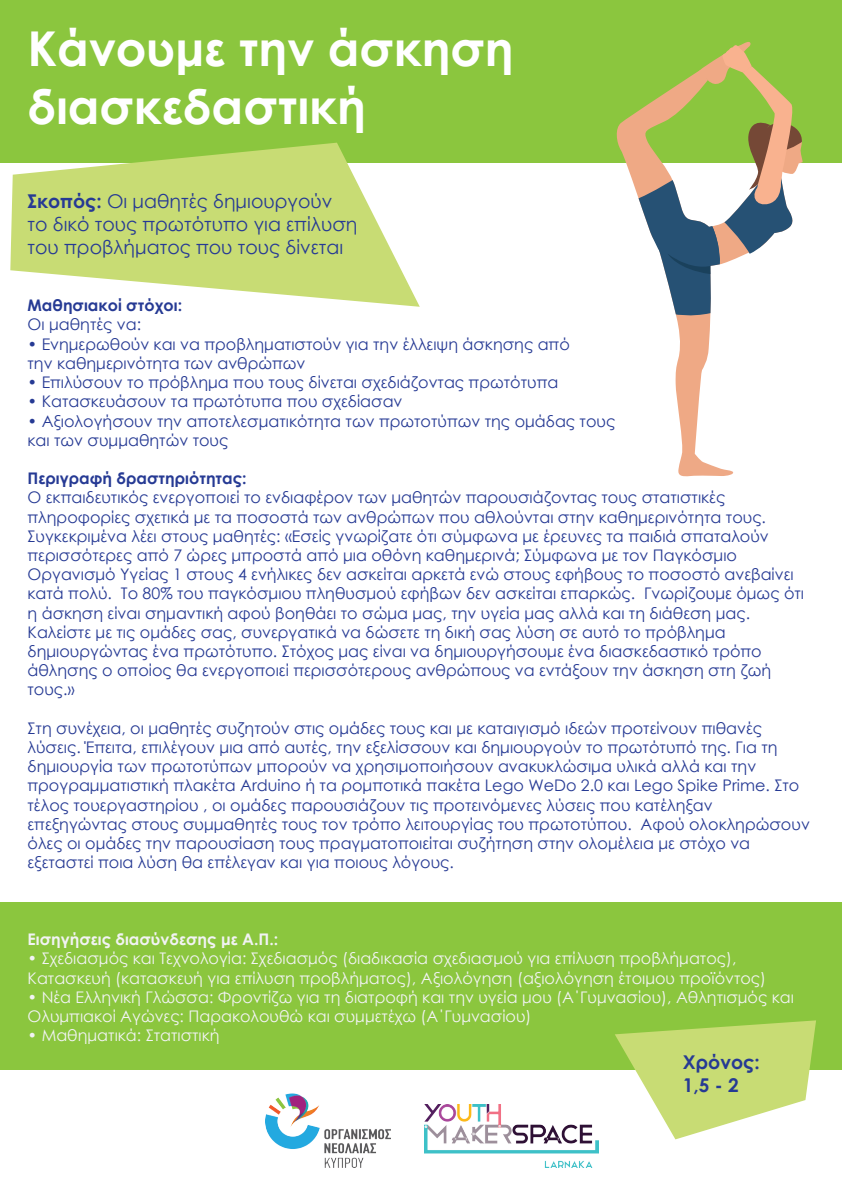
<style>
.page{position:relative;width:842px;height:1191px;background:#fff}
.page>*{position:absolute;margin:0;border:0;box-sizing:border-box;transform-origin:0 0}
.t1{font:700 48px/57.6px "Century Gothic";color:#fff}
.t2{font:19px/22.8px "Century Gothic";color:#263a94}
.t3{font:700 19px/22.8px "Century Gothic";color:#263a94}
.t4{font:16px/19.2px "Century Gothic";color:#263a94}
.t5{font:16px/19.2px "Century Gothic";color:#f2f3f4}
.t6{font:700 16px "Century Gothic";color:#263a94}
.t7{font:700 16px "Century Gothic";color:#f2f3f4}
.s1{font-weight:700}
</style>
<div class="page">
<div style="left:0;top:902px;width:842px;height:167px;background:#8bc63e"></div>
<div style="left:0;top:0;width:842px;height:162px;background:#8bc63e"></div>
<svg style="left:10px;top:143px;width:410px;height:164px;fill:#c8dc74"></svg>
<svg style="left:615px;top:1020px;width:201px;height:119px"></svg>
<img style="left:424px;top:1104px;width:174px;height:63px">
<img style="left:265px;top:1093px;width:125px;height:74px">
<svg style="left:615px;top:42px;width:188px;height:435px"></svg>
<h1 class="t1" style="left:28px;top:18px;width:488px">Κάνουμε την άσκηση διασκεδαστική</h1>
<p class="t2" style="left:28px;top:189px;width:331px"><span class="s1">Σκοπός:</span> Oι μαθητές δημιουργούν<br>το δικό τους πρωτότυπο για επίλυση του προβλήματος που τους δίνεται</p>
<p class="t6" style="left:28px;top:293px;width:156px">Μαθησιακοί στόχοι:</p>
<p class="t4" style="left:28px;top:315px;width:115px">Οι μαθητές να:</p>
<p class="t4" style="left:28px;top:334px;width:544px">• Ενημερωθούν και να προβληματιστούν για την έλλειψη άσκησης από την καθημερινότητα των ανθρώπων</p>
<p class="t4" style="left:28px;top:372px;width:532px">• Επιλύσουν το πρόβλημα που τους δίνεται σχεδιάζοντας πρωτότυπα</p>
<p class="t4" style="left:28px;top:392px;width:376px">• Κατασκευάσουν τα πρωτότυπα που σχεδίασαν</p>
<p class="t4" style="left:28px;top:411px;width:589px">• Αξιολογήσουν την αποτελεσματικότητα των πρωτοτύπων της ομάδας τους και των συμμαθητών τους</p>
<p class="t6" style="left:28px;top:466px;width:221px">Περιγραφή δραστηριότητας:</p>
<p class="t4" style="left:28px;top:488px;width:778px">Ο εκπαιδευτικός ενεργοποιεί το ενδιαφέρον των μαθητών παρουσιάζοντας τους στατιστικές πληροφορίες σχετικά με τα ποσοστά των ανθρώπων που αθλούνται στην καθημερινότητα τους.<br>Συγκεκριμένα λέει στους μαθητές: «Εσείς γνωρίζατε ότι σύμφωνα με έρευνες τα παιδιά σπαταλούν περισσότερες από 7 ώρες μπροστά από μια οθόνη καθημερινά; Σύμφωνα με τον Παγκόσμιο Οργανισμό Υγείας 1 στους 4 ενήλικες δεν ασκείται αρκετά ενώ στους εφήβους το ποσοστό ανεβαίνει κατά πολύ. Το 80% του παγκόσμιου πληθυσμού εφήβων δεν ασκείται επαρκώς. Γνωρίζουμε όμως ότι η άσκηση είναι σημαντική αφού βοηθάει το σώμα μας, την υγεία μας αλλά και τη διάθεση μας.<br>Καλείστε με τις ομάδες σας, συνεργατικά να δώσετε τη δική σας λύση σε αυτό το πρόβλημα δημιουργώντας ένα πρωτότυπο. Στόχος μας είναι να δημιουργήσουμε ένα διασκεδαστικό τρόπο άθλησης ο οποίος θα ενεργοποιεί περισσότερους ανθρώπους να εντάξουν την άσκηση στη ζωή τους.»</p>
<p class="t4" style="left:28px;top:718px;width:784px">Στη συνέχεια, οι μαθητές συζητούν στις ομάδες τους και με καταιγισμό ιδεών προτείνουν πιθανές λύσεις. Έπειτα, επιλέγουν μια από αυτές, την εξελίσσουν και δημιουργούν το πρωτότυπό της. Για τη δημιουργία των πρωτοτύπων μπορούν να χρησιμοποιήσουν ανακυκλώσιμα υλικά αλλά και την προγραμματιστική πλακέτα Arduino ή τα ρομποτικά πακέτα Lego WeDo 2.0 και Lego Spike Prime. Στο τέλος τουεργαστηρίου , οι ομάδες παρουσιάζουν τις προτεινόμενες λύσεις που κατέληξαν επεξηγώντας στους συμμαθητές τους τον τρόπο λειτουργίας του πρωτοτύπου. Αφού ολοκληρώσουν όλες οι ομάδες την παρουσίαση τους πραγματοποιείται συζήτηση στην ολομέλεια με στόχο να εξεταστεί ποια λύση θα επέλεγαν και για ποιους λόγους.</p>
<p class="t7" style="left:28px;top:927px;width:252px">Εισηγήσεις διασύνδεσης με Α.Π.:</p>
<p class="t5" style="left:28px;top:948px;width:740px">• Σχεδιασμός και Τεχνολογία: Σχεδιασμός (διαδικασία σχεδιασμού για επίλυση προβλήματος),<br>Κατασκευή (κατασκευή για επίλυση προβλήματος), Αξιολόγηση (αξιολόγηση έτοιμου προϊόντος)</p>
<p class="t5" style="left:28px;top:987px;width:768px">• Νέα Ελληνική Γλώσσα: Φροντίζω για τη διατροφή και την υγεία μου (Α΄Γυμνασίου), Αθλητισμός και<br>Ολυμπιακοί Αγώνες: Παρακολουθώ και συμμετέχω (Α΄Γυμνασίου)</p>
<p class="t5" style="left:28px;top:1025px;width:194px">• Μαθηματικά: Στατιστική</p>
<p class="t3" style="left:683px;top:1050px;width:78px">Χρόνος:<br>1,5 - 2</p>
</div>
